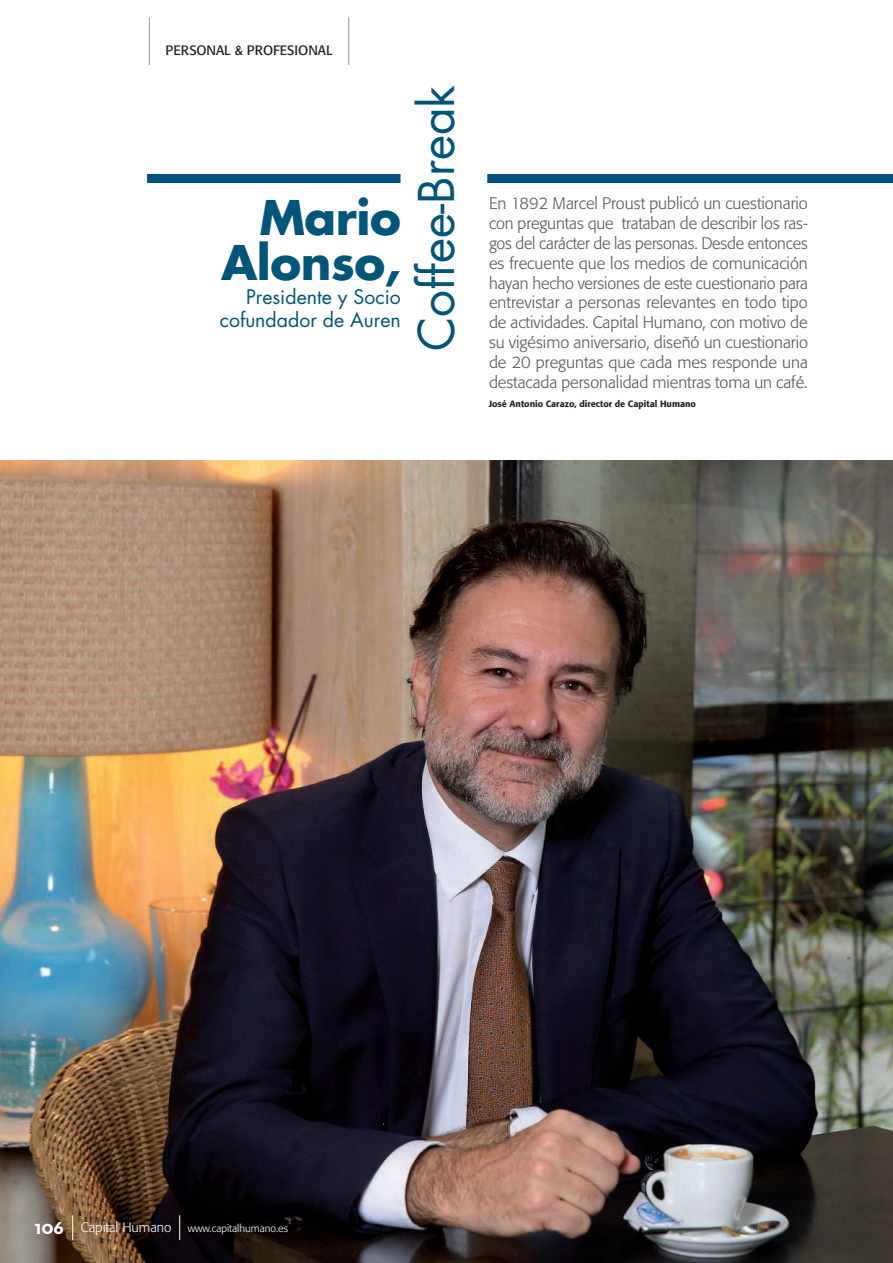
<style>
.page{position:relative;width:893px;height:1263px;background:#fff}
.page>*{position:absolute;margin:0;border:0;box-sizing:border-box;transform-origin:0 0}
.t1{font:48px "Futura Std";color:#015579}
.t2{font:700 46.5px/45px "Futura Std";letter-spacing:-.01em;color:#015579;text-align:right}
.t3{font:19.5px/23.4px "Futura Std";color:#015579;text-align:right}
.t4{font:700 19.5px "Neutraface Text";color:#fff}
.t5{font:300 16.5px/19.8px "Formata";color:#57585a;text-align:justify}
.t6{font:13.5px "Formata";color:#231f20}
.t7{font:300 13.5px "Formata";color:#fff}
.t8{font:300 10.5px "Formata";color:#fff}
.t9{font:500 9px "Formata";color:#231f20}
</style>
<div class="page">
<hr style="left:149px;top:17px;width:1px;height:48px;background:#939598">
<hr style="left:348px;top:17px;width:1px;height:48px;background:#939598">
<img style="left:0;top:460px;width:893px;height:803px">
<div style="left:147px;top:174px;width:253px;height:9px;background:#005380"></div>
<div style="left:487px;top:174px;width:406px;height:9px;background:#005380"></div>
<svg style="left:72px;top:1215px;width:1px;height:25px"></svg>
<svg style="left:179px;top:1215px;width:1px;height:25px"></svg>
<p class="t6" style="left:165px;top:42px;width:169px">PERSONAL &amp; PROFESIONAL</p>
<h2 class="t2" style="left:221px;top:195px;width:181px">mario<br>Alonso,</h2>
<p class="t3" style="left:220px;top:285px;width:183px">Presidente y Socio cofundador de Auren</p>
<h1 class="t1" style="left:406px;top:351px;width:268px;rotate:-90deg">Coffee-Break</h1>
<p class="t5" style="left:489px;top:194px;width:321px">En 1892 Marcel Proust publicó un cuestionario con preguntas que trataban de describir los ras&shy;gos del carácter de las personas. Desde entonces es frecuente que los medios de comunicación hayan hecho versiones de este cuestionario para entrevistar a personas relevantes en todo tipo de actividades. Capital Humano, con motivo de su vigésimo aniversario, diseñó un cuestionario de 20 preguntas que cada mes responde una destacada personalidad mientras toma un café.</p>
<p class="t9" style="left:489px;top:398px;width:208px">José Antonio Carazo, director de Capital Humano</p>
<p class="t7" style="left:81px;top:1220px;width:92px">Capital Humano</p>
<p class="t4" style="left:35px;top:1214px;width:31px">106</p>
<p class="t8" style="left:188px;top:1222px;width:102px">www.capitalhumano.es</p>
</div>
